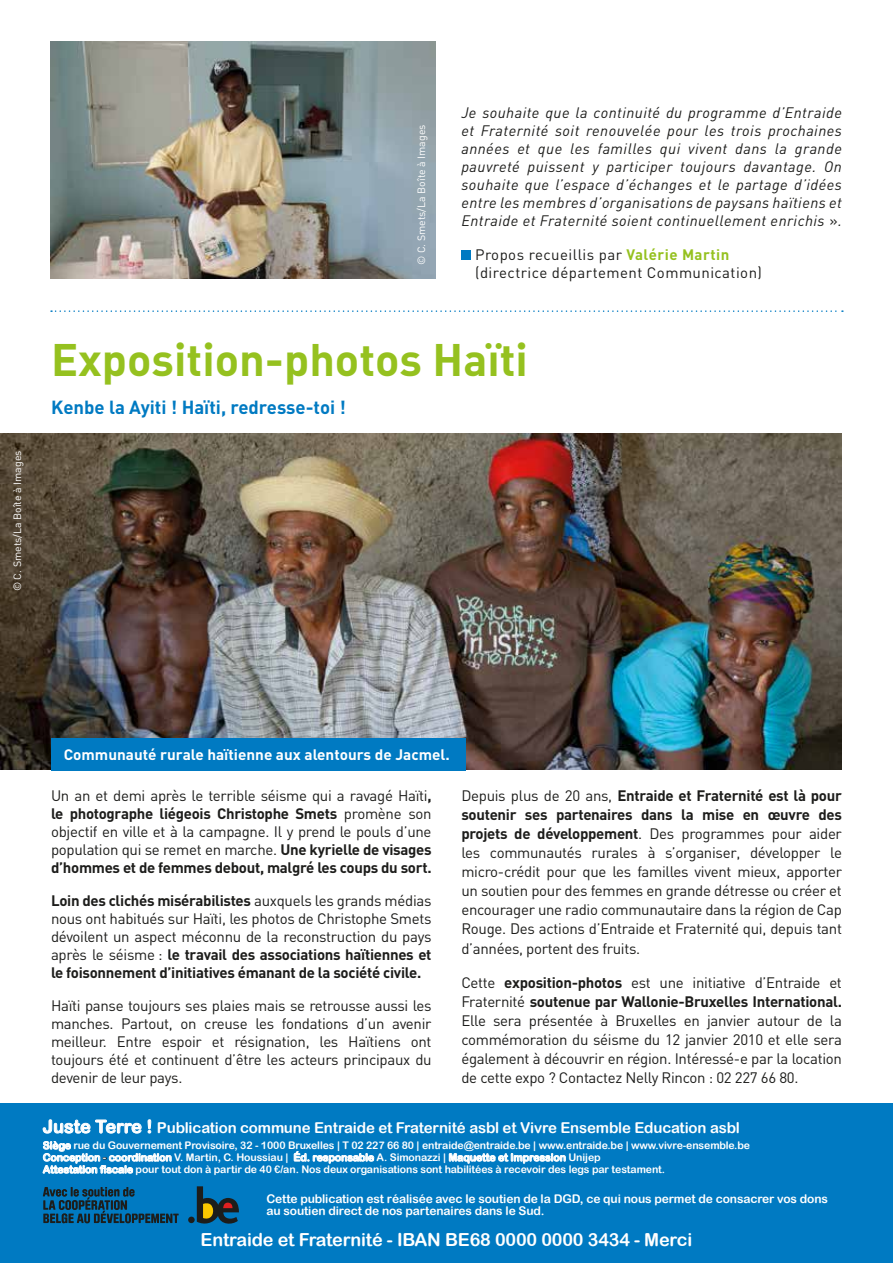
<style>
.page{position:relative;width:893px;height:1263px;background:#fff}
.page>*{position:absolute;margin:0;border:0;box-sizing:border-box;transform-origin:0 0}
.t1{font:45px "DIN Bold Alternate";color:#95c11f}
.t2{font:700 18.75px "DIN";color:#007ac2}
.t3{font:18px "Arial Rounded MT Bold";letter-spacing:-.01em;color:#fff}
.t4{font:15px/19px "DIN";letter-spacing:-.02em;color:#1d1d1b;text-align:justify}
.t5{font:italic 15px/18px "DIN";letter-spacing:.03em;color:#1d1d1b;text-align:justify}
.t6{font:15px "Arial Rounded MT Bold";letter-spacing:-.01em;color:#fff}
.t7{font:15px/18px "DIN";letter-spacing:.03em;color:#1d1d1b}
.t8{font:700 15px "DIN";color:#fff}
.t9{font:12px/12px "Arial Rounded MT Bold";letter-spacing:-.01em;color:#fff}
.t10{font:10.5px/12px "Arial Rounded MT Bold";letter-spacing:-.01em;color:#fff}
.t11{font:10.5px "DIN";color:#fff}
.s1{font-style:normal}
.s2{font-weight:700;color:#95c11f}
.s3{font-weight:700}
.s4{font-size:18px}
</style>
<div class="page">
<div style="left:0;top:1104px;width:893px;height:159px;background:#007ac2"></div>
<svg style="left:294px;top:1151px;width:80px;height:13px"></svg>
<svg style="left:449px;top:1153px;width:117px;height:11px"></svg>
<svg style="left:43px;top:1119px;width:129px;height:55px"></svg>
<svg style="left:197px;top:1186px;width:42px;height:38px"></svg>
<div style="left:188px;top:1216px;width:7px;height:7px;background:#1d1d1b;border-radius:50%"></div>
<svg style="left:43px;top:1187px;width:136px;height:36px"></svg>
<div style="left:461px;top:250px;width:10px;height:10px;background:#007ac2"></div>
<img style="left:50px;top:41px;width:386px;height:237px">
<img style="left:0;top:434px;width:842px;height:336px">
<div style="left:51px;top:738px;width:414px;height:32px;background:#007ac2"></div>
<svg style="left:51px;top:310px;width:792px;height:2px"></svg>
<p class="t11" style="left:11px;top:591px;width:142px;rotate:-90deg">© C. Smets/La Boîte à Images</p>
<p class="t11" style="left:415px;top:265px;width:142px;rotate:-90deg">© C. Smets/La Boîte à Images</p>
<p class="t5" style="left:461px;top:104px;width:382px">Je souhaite que la continuité du programme d’Entraide et Fraternité soit renouvelée pour les trois prochaines années et que les familles qui vivent dans la grande pauvreté puissent y participer toujours davantage. On souhaite que l’espace d’échanges et le partage d’idées entre les membres d’organisations de paysans haïtiens et Entraide et Fraternité soient continuellement enrichis <span class="s1">»</span>.</p>
<p class="t7" style="left:475px;top:245px;width:288px">Propos recueillis par <span class="s2">Valérie Martin </span>(directrice département Communication)</p>
<h1 class="t1" style="left:51px;top:330px;width:478px">Exposition-photos Haïti</h1>
<p class="t2" style="left:51px;top:395px;width:296px">Kenbe la Ayiti ! Haïti, redresse-toi !</p>
<p class="t8" style="left:64px;top:745px;width:388px">Communauté rurale haïtienne aux alentours de Jacmel.</p>
<p class="t4" style="left:51px;top:786px;width:382px;line-height:18px">Un an et demi après le terrible séisme qui a ravagé Haïti<span class="s3">, le photographe liégeois Christophe Smets</span> promène son objectif en ville et à la campagne. Il y prend le pouls d’une population qui se remet en marche. <span class="s3">Une kyrielle de visages d’hommes et de femmes debout, malgré les coups du sort.</span></p>
<p class="t4" style="left:51px;top:891px;width:382px;line-height:18px"><span class="s3">Loin des clichés misérabilistes</span> auxquels les grands médias nous ont habitués sur Haïti, les photos de Christophe Smets dévoilent un aspect méconnu de la reconstruction du pays après le séisme : <span class="s3">le travail des associations haïtiennes et le foisonnement d’initiatives émanant de la société civile.</span></p>
<p class="t4" style="left:51px;top:996px;width:382px;line-height:18px">Haïti panse toujours ses plaies mais se retrousse aussi les manches. Partout, on creuse les fondations d’un avenir meilleur. Entre espoir et résignation, les Haïtiens ont toujours été et continuent d’être les acteurs principaux du devenir de leur pays.</p>
<p class="t4" style="left:461px;top:786px;width:382px">Depuis plus de 20 ans, <span class="s3">Entraide et Fraternité est là pour soutenir ses partenaires dans la mise en œuvre des projets de développement</span>. Des programmes pour aider les communautés rurales à s’organiser, développer le micro-crédit pour que les familles vivent mieux, apporter un soutien pour des femmes en grande détresse ou créer et encourager une radio communautaire dans la région de Cap Rouge. Des actions d’Entraide et Fraternité qui, depuis tant d’années, portent des fruits.</p>
<p class="t4" style="left:461px;top:972px;width:382px">Cette <span class="s3">exposition-photos</span> est une initiative d’Entraide et Fraternité <span class="s3">soutenue par Wallonie-Bruxelles International.<br></span>Elle sera présentée à Bruxelles en janvier autour de la commémoration du séisme du 12 janvier 2010 et elle sera également à découvrir en région. Intéressé-e par la location de cette expo ? Contactez Nelly Rincon : 02 227 66 80.</p>
<p class="t6" style="left:43px;top:1119px;width:698px"><span class="s4">Juste Terre !</span> Publication commune Entraide et Fraternité asbl et Vivre Ensemble Education asbl</p>
<p class="t10" style="left:43px;top:1139px;width:709px">Siège rue du Gouvernement Provisoire, 32 - 1000 Bruxelles | T 02 227 66 80 | entraide@entraide.be | www.entraide.be | www.vivre-ensemble.be<br>Conception - coordination V. Martin, C. Houssiau | Éd. responsable A. Simonazzi | Maquette et Impression Unijep<br>Attestation fiscale pour tout don à partir de 40 €/an. Nos deux organisations sont habilitées à recevoir des legs par testament.</p>
<p class="t9" style="left:266px;top:1193px;width:563px">Cette publication est réalisée avec le soutien de la DGD, ce qui nous permet de consacrer vos dons au soutien direct de nos partenaires dans le Sud.</p>
<p class="t3" style="left:201px;top:1229px;width:493px">Entraide et Fraternité - IBAN BE68 0000 0000 3434 - Merci</p>
</div>
